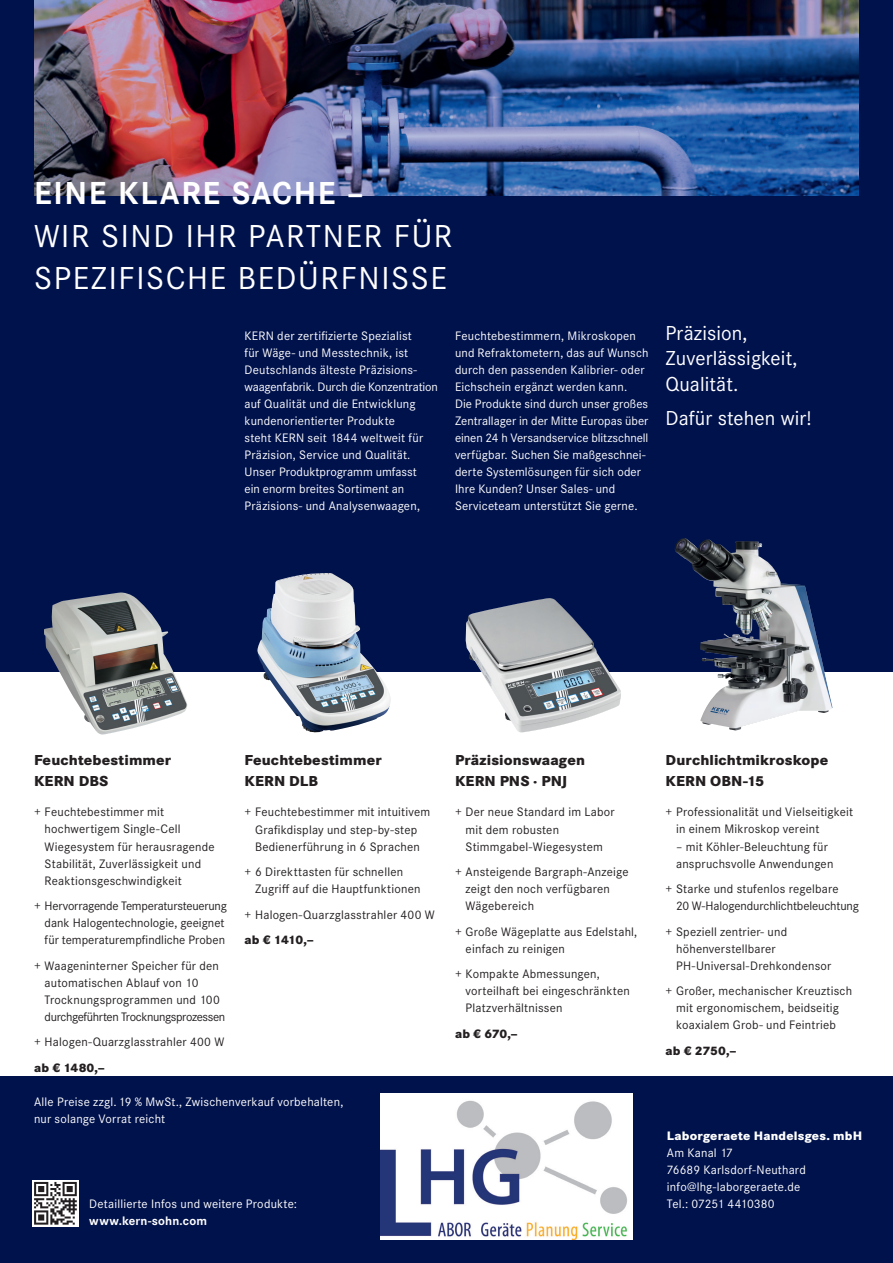
<style>
.page{position:relative;width:893px;height:1263px;background:#fff}
.page>*{position:absolute;margin:0;border:0;box-sizing:border-box;transform-origin:0 0}
.t1{font:33px/42.5px "Corporate S Pro";letter-spacing:.05em;color:#fff}
.t2{font:700 33px "Corporate S Pro";letter-spacing:.05em;color:#fff}
.t3{font:21px/25.2px "Corporate S Pro";letter-spacing:.005em;color:#fff}
.t4{font:800 15px/20.2px "Corporate S Pro";letter-spacing:.01em;color:#231f20}
.t5{font:12.75px/17px "Corporate S Pro";letter-spacing:.015em;color:#231f20}
.t6{font:12.75px/17px "Corporate S Pro";letter-spacing:.015em;color:#fff}
.t7{font:12.75px/17px "Corporate S Pro";letter-spacing:-.005em;color:#231f20}
.t8{font:800 12.75px "Corporate S Pro";letter-spacing:-.005em;color:#231f20}
.t9{font:800 12.75px "Corporate S Pro";letter-spacing:.02em;color:#fff}
.t10{font:700 12.75px "Corporate S Pro";letter-spacing:.015em;color:#fff}
</style>
<div class="page">
<div style="left:0;top:1076px;width:893px;height:187px;background:#00124c"></div>
<div style="left:0;top:0;width:893px;height:672px;background:#00124c"></div>
<svg style="left:32px;top:1180px;width:47px;height:47px"></svg>
<svg style="left:34px;top:1182px;width:43px;height:42px"></svg>
<img style="left:44px;top:592px;width:144px;height:143px">
<img style="left:257px;top:573px;width:134px;height:159px">
<img style="left:466px;top:598px;width:155px;height:135px">
<img style="left:675px;top:542px;width:85px;height:110px">
<img style="left:34px;top:0;width:825px;height:196px">
<img style="left:381px;top:1093px;width:252px;height:146px">
<h1 class="t2" style="left:34px;top:167px;width:331px">EINE KLARE SACHE –</h1>
<h1 class="t1" style="left:34px;top:212px;width:420px">WIR SIND IHR PARTNER FÜR<br>SPEZIFISCHE BEDÜRFNISSE</h1>
<p class="t6" style="left:244px;top:327px;width:195px">KERN der zertifizierte Spezialist<br>für Wäge- und Messtechnik, ist Deutschlands älteste Präzisions&shy;waagenfabrik. Durch die Konzentration auf Qualität und die Entwicklung kundenorientierter Produkte<br>steht KERN seit 1844 weltweit für Präzision, Service und Qualität.<br>Unser Produktprogramm umfasst<br>ein enorm breites Sortiment an Präzisions- und Analysenwaagen,</p>
<h2 class="t3" style="left:665px;top:319px;width:133px">Präzision,<br>Zuverlässigkeit,<br>Qualität.</h2>
<p class="t6" style="left:455px;top:327px;width:195px">Feuchtebestimmern, Mikroskopen und Refraktometern, das auf Wunsch durch den passenden Kalibrier- oder Eichschein ergänzt werden kann.<br>Die Produkte sind durch unser großes Zentrallager in der Mitte Europas über einen 24 h Versandservice blitzschnell verfügbar. Suchen Sie maßgeschnei&shy;derte Systemlösungen für sich oder Ihre Kunden? Unser Sales- und Serviceteam unterstützt Sie gerne.</p>
<h2 class="t3" style="left:665px;top:404px;width:148px">Dafür stehen wir!</h2>
<p class="t4" style="left:34px;top:749px;width:139px">Feuchtebestimmer<br>KERN DBS</p>
<p class="t4" style="left:244px;top:749px;width:139px">Feuchtebestimmer<br>KERN DLB</p>
<p class="t4" style="left:455px;top:749px;width:131px">Präzisionswaagen<br>KERN PNS · PNJ</p>
<p class="t4" style="left:665px;top:749px;width:164px">Durchlichtmikroskope<br>KERN OBN-15</p>
<p class="t5" style="left:45px;top:803px;width:172px;text-indent:-11px">+ Feuchtebestimmer mit hochwertigem Single-Cell<br>Wiegesystem für herausragende<br>Stabilität, Zuverlässigkeit und<br>Reaktionsgeschwindigkeit</p>
<p class="t5" style="left:45px;top:896px;width:184px;text-indent:-11px">+ Hervorragende Temperatursteuerung dank Halogentechnologie, geeignet für temperaturempfindliche Proben</p>
<p class="t5" style="left:45px;top:956px;width:182px;text-indent:-11px">+ Waageninterner Speicher für den automatischen Ablauf von 10<br>Trocknungsprogrammen und 100 durchgeführten Trocknungsprozessen</p>
<p class="t5" style="left:34px;top:1032px;width:192px">+ Halogen-Quarzglasstrahler 400 W</p>
<p class="t8" style="left:34px;top:1057px;width:72px">ab € 1480,–</p>
<p class="t5" style="left:676px;top:803px;width:179px;text-indent:-11px">+ Professionalität und Vielseitigkeit in einem Mikroskop vereint</p>
<p class="t5" style="left:676px;top:837px;width:159px">– mit Köhler-Beleuchtung für anspruchsvolle Anwendungen</p>
<p class="t7" style="left:676px;top:879px;width:184px;text-indent:-11px">+ Starke und stufenlos regelbare<br>20 W-Halogendurchlichtbeleuchtung</p>
<p class="t5" style="left:676px;top:922px;width:157px;text-indent:-11px">+ Speziell zentrier- und höhenverstellbarer<br>PH-Universal-Drehkondensor</p>
<p class="t5" style="left:665px;top:981px;width:188px;text-align:center">+ Großer, mechanischer Kreuztisch mit ergonomischem, beidseitig koaxialem Grob- und Feintrieb</p>
<p class="t8" style="left:665px;top:1040px;width:72px">ab € 2750,–</p>
<p class="t5" style="left:466px;top:803px;width:150px;text-indent:-11px">+ Der neue Standard im Labor mit dem robusten<br>Stimmgabel-Wiegesystem</p>
<p class="t5" style="left:466px;top:862px;width:164px;text-indent:-11px">+ Ansteigende Bargraph-Anzeige zeigt den noch verfügbaren<br>Wägebereich</p>
<p class="t5" style="left:466px;top:922px;width:173px;text-indent:-11px">+ Große Wägeplatte aus Edelstahl, einfach zu reinigen</p>
<p class="t5" style="left:466px;top:964px;width:166px;text-indent:-11px">+ Kompakte Abmessungen, vorteilhaft bei eingeschränkten<br>Platzverhältnissen</p>
<p class="t8" style="left:455px;top:1023px;width:64px">ab € 670,-</p>
<p class="t5" style="left:244px;top:803px;width:187px;text-align:center">+ Feuchtebestimmer mit intuitivem<br>Grafikdisplay und step-by-step<br>Bedienerführung in 6 Sprachen</p>
<p class="t5" style="left:255px;top:862px;width:167px;text-indent:-11px">+ 6 Direkttasten für schnellen<br>Zugriff auf die Hauptfunktionen</p>
<p class="t5" style="left:244px;top:905px;width:192px">+ Halogen-Quarzglasstrahler 400 W</p>
<p class="t8" style="left:244px;top:929px;width:71px">ab € 1410,–</p>
<p class="t6" style="left:34px;top:1092px;width:311px">Alle Preise zzgl. 19 % MwSt., Zwischenverkauf vorbehalten, nur solange Vorrat reicht</p>
<p class="t6" style="left:89px;top:1194px;width:209px">Detaillierte Infos und weitere Produkte:</p>
<p class="t10" style="left:89px;top:1210px;width:119px">www.kern-sohn.com</p>
<p class="t9" style="left:667px;top:1125px;width:197px">Laborgeraete Handelsges. mbH</p>
<p class="t6" style="left:667px;top:1143px;width:140px">Am Kanal 17<br>76689 Karlsdorf-Neuthard info@lhg-laborgeraete.de<br>Tel.: 07251 4410380</p>
</div>
